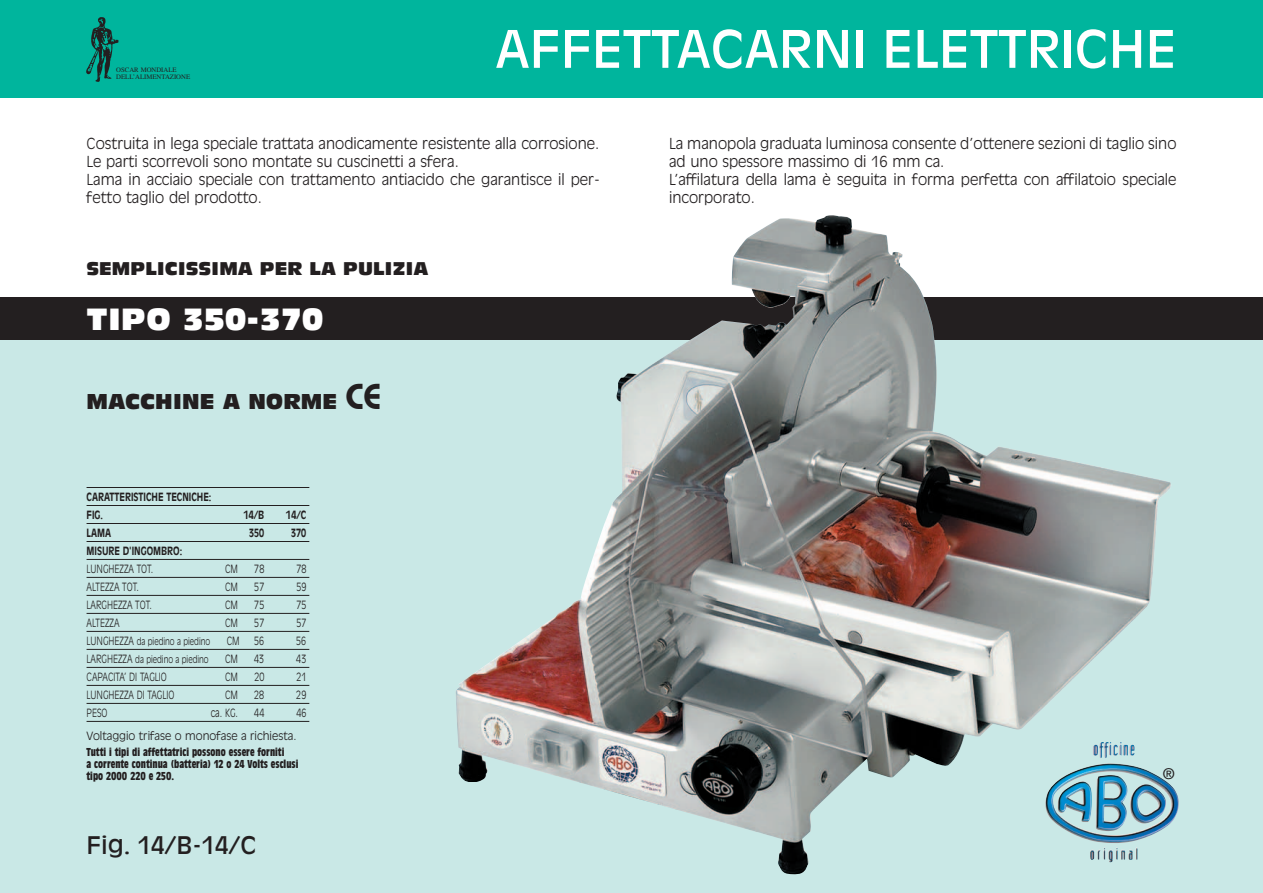
<style>
.page{position:relative;width:1263px;height:893px;background:#fff}
.page>*{position:absolute;margin:0;border:0;box-sizing:border-box;transform-origin:0 0}
.t1{font:51px "Antique Olive";color:#fff}
.t2{font:30px "Antique Olive Compact";color:#fff}
.t3{font:24px "Antique Olive";color:#231f20}
.t4{font:21px "Antique Olive Compact";color:#231f20}
.t5{font:18px "Antique Olive Compact";color:#231f20}
.t6{font:300 15px/18px "Antique Olive";color:#231f20}
.t7{font:500 15px "Helvetica Neue";color:#231f20}
.t8{font:300 11.25px/22.5px "Antique Olive";color:#231f20;scale:.8 1}
.t9{font:700 condensed 11.25px/12px "Antique Olive";color:#231f20}
.t10{font:700 11.25px/18px "Antique Olive";color:#231f20;scale:.8 1}
.t11{font:300 9.75px "Antique Olive";color:#231f20;scale:.8 1}
.t12{font:6.75px/7.5px "Times";color:#231f20}
.s1{font-family:"Bauhaus";font-weight:600;font-size:36px}
.s2{font-size:11.25px}
</style>
<div class="page">
<div style="left:0;top:339px;width:1263px;height:554px;background:#c9e8e6"></div>
<div style="left:0;top:0;width:1263px;height:98px;background:#00b59d"></div>
<div style="left:0;top:298px;width:1263px;height:42px;background:#231f20"></div>
<img style="left:456px;top:215px;width:716px;height:660px">
<img style="left:86px;top:17px;width:33px;height:65px">
<hr style="left:87px;top:487px;width:222px;height:1px;background:#231f20">
<hr style="left:87px;top:505px;width:222px;height:1px;background:#231f20">
<hr style="left:87px;top:523px;width:222px;height:1px;background:#231f20">
<hr style="left:87px;top:541px;width:222px;height:1px;background:#231f20">
<hr style="left:87px;top:559px;width:222px;height:1px;background:#231f20">
<hr style="left:87px;top:577px;width:222px;height:1px;background:#231f20">
<hr style="left:87px;top:595px;width:222px;height:1px;background:#231f20">
<hr style="left:87px;top:613px;width:222px;height:1px;background:#231f20">
<hr style="left:87px;top:631px;width:222px;height:1px;background:#231f20">
<hr style="left:87px;top:649px;width:222px;height:1px;background:#231f20">
<hr style="left:87px;top:667px;width:222px;height:1px;background:#231f20">
<hr style="left:87px;top:685px;width:222px;height:1px;background:#231f20">
<hr style="left:87px;top:703px;width:222px;height:1px;background:#231f20">
<hr style="left:87px;top:721px;width:222px;height:1px;background:#231f20">
<img style="left:1092px;top:742px;width:42px;height:16px">
<p class="t12" style="left:116px;top:66px;width:75px">OSCAR MONDIALE<br>DELL’ALIMENTAZIONE</p>
<h1 class="t1" style="left:495px;top:28px;width:683px">AFFETTACARNI ELETTRICHE</h1>
<p class="t6" style="left:87px;top:135px;width:515px">Costruita in lega speciale trattata anodicamente resistente alla corrosione.<br>Le parti scorrevoli sono montate su cuscinetti a sfera.<br>Lama in acciaio speciale con trattamento antiacido che garantisce il per&shy;fetto taglio del prodotto.</p>
<p class="t5" style="left:87px;top:261px;width:343px">SEMPLICISSIMA PER LA PULIZIA</p>
<h2 class="t2" style="left:87px;top:308px;width:238px">TIPO 350-370</h2>
<h3 class="t4" style="left:87px;top:394px;width:296px">MACCHINE A NORME <span class="s1">CE</span></h3>
<p class="t10" style="left:87px;top:489px;width:157px">CARATTERISTICHE TECNICHE:<br>FIG.</p>
<p class="t10" style="left:244px;top:507px;width:27px">14/B</p>
<p class="t10" style="left:286px;top:507px;width:27px">14/C</p>
<p class="t10" style="left:87px;top:525px;width:32px">LAMA</p>
<p class="t10" style="left:249px;top:525px;width:20px">350</p>
<p class="t10" style="left:291px;top:525px;width:20px">370</p>
<p class="t10" style="left:87px;top:543px;width:121px">MISURE D'INGOMBRO:</p>
<p class="t8" style="left:87px;top:558px;width:85px">LUNGHEZZA TOT.</p>
<p class="t8" style="left:225px;top:558px;width:18px">CM</p>
<p class="t8" style="left:254px;top:558px;width:14px">78</p>
<p class="t8" style="left:296px;top:558px;width:14px">78</p>
<p class="t8" style="left:87px;top:576px;width:67px">ALTEZZA TOT.</p>
<p class="t8" style="left:225px;top:576px;width:18px">CM</p>
<p class="t8" style="left:254px;top:576px;width:14px">57</p>
<p class="t8" style="left:296px;top:576px;width:14px">59</p>
<p class="t8" style="left:87px;top:594px;width:83px">LARGHEZZA TOT.</p>
<p class="t8" style="left:225px;top:594px;width:18px">CM</p>
<p class="t8" style="left:254px;top:594px;width:14px">75</p>
<p class="t8" style="left:296px;top:594px;width:14px">75</p>
<p class="t8" style="left:87px;top:612px;width:43px">ALTEZZA</p>
<p class="t8" style="left:225px;top:612px;width:18px">CM</p>
<p class="t8" style="left:254px;top:612px;width:14px">57</p>
<p class="t8" style="left:296px;top:612px;width:14px">57</p>
<p class="t11" style="left:87px;top:638px;width:156px"><span class="s2">LUNGHEZZA</span> da piedino a piedino</p>
<p class="t8" style="left:227px;top:630px;width:18px">CM</p>
<p class="t8" style="left:254px;top:630px;width:14px">56</p>
<p class="t8" style="left:296px;top:630px;width:14px">56</p>
<p class="t11" style="left:87px;top:656px;width:154px"><span class="s2">LARGHEZZA</span> da piedino a piedino</p>
<p class="t8" style="left:225px;top:648px;width:18px">CM</p>
<p class="t8" style="left:254px;top:648px;width:14px">43</p>
<p class="t8" style="left:296px;top:648px;width:14px">43</p>
<p class="t8" style="left:87px;top:666px;width:102px">CAPACITA’ DI TAGLIO</p>
<p class="t8" style="left:225px;top:666px;width:18px">CM</p>
<p class="t8" style="left:254px;top:666px;width:14px">20</p>
<p class="t8" style="left:296px;top:666px;width:14px">21</p>
<p class="t8" style="left:87px;top:684px;width:111px">LUNGHEZZA DI TAGLIO</p>
<p class="t8" style="left:225px;top:684px;width:18px">CM</p>
<p class="t8" style="left:254px;top:684px;width:14px">28</p>
<p class="t8" style="left:296px;top:684px;width:14px">29</p>
<p class="t8" style="left:87px;top:702px;width:28px">PESO</p>
<p class="t8" style="left:211px;top:702px;width:36px">ca. KG.</p>
<p class="t8" style="left:254px;top:702px;width:14px">44</p>
<p class="t8" style="left:87px;top:702px;width:276px;text-indent:210px">46<br>Voltaggio trifase o monofase a richiesta.</p>
<p class="t9" style="left:87px;top:747px;width:213px">Tutti i tipi di affettatrici possono essere forniti<br>a corrente continua (batteria) 12 o 24 Volts esclusi tipo 2000 220 e 250.</p>
<h3 class="t3" style="left:87px;top:835px;width:172px">Fig. 14/B-14/C</h3>
<p class="t6" style="left:669px;top:135px;width:509px">La manopola graduata luminosa consente d’ottenere sezioni di taglio sino ad uno spessore massimo di 16 mm ca.<br>L’affilatura della lama è seguita in forma perfetta con affilatoio speciale incorporato.</p>
<p class="t7" style="left:1163px;top:768px;width:13px">®</p>
</div>
